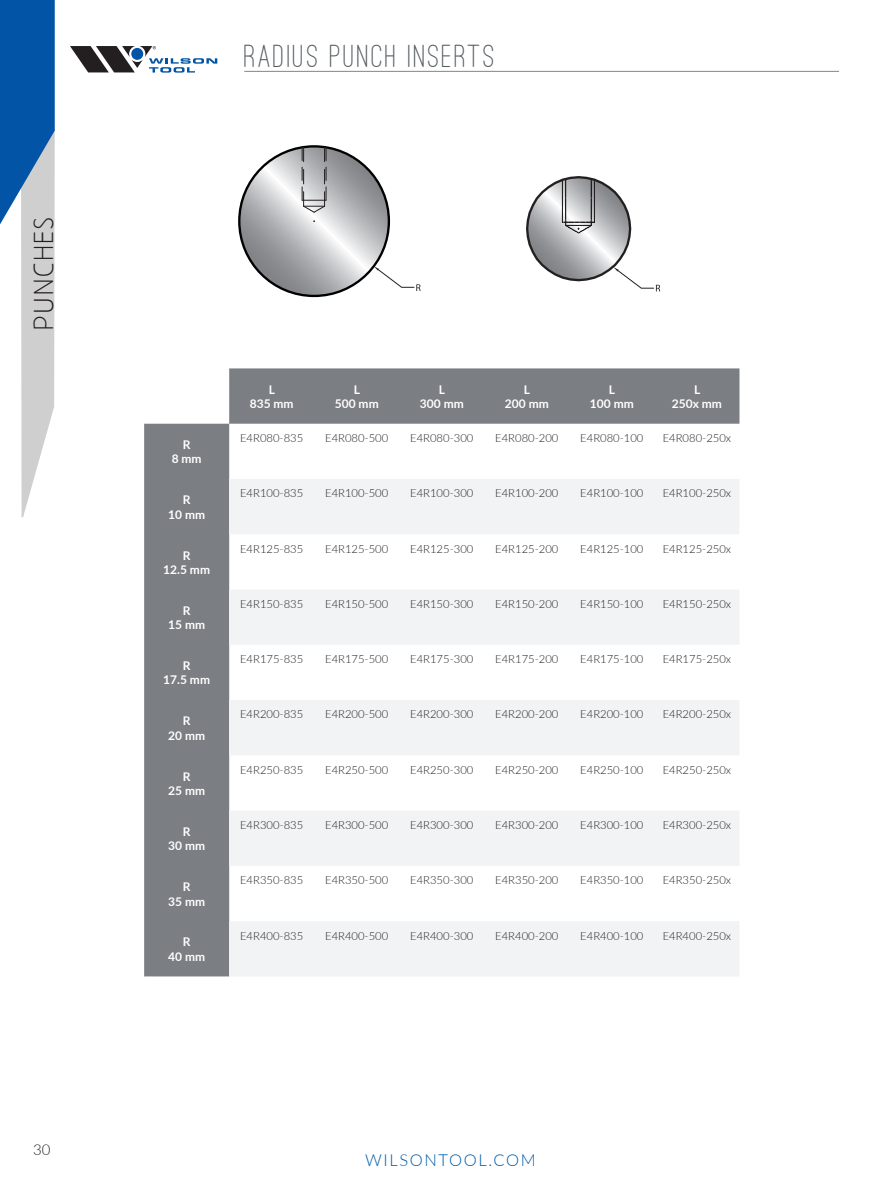
<style>
.page{position:relative;width:893px;height:1188px;background:#fff}
.page>*{position:absolute;margin:0;border:0;box-sizing:border-box;transform-origin:0 0}
.t1{font:500 33px "Ostrich Sans Rounded";letter-spacing:.07em;color:#535a5e}
.t2{font:24px "Aaargh Normal";letter-spacing:.05em;color:#231f20}
.t3{font:300 16.5px "Lato";letter-spacing:.1em;color:#015dab}
.t4{font:300 15px "Lato";color:#231f20}
.t5{font:700 12px "Lato";color:#fff}
.t6{font:300 11.25px "Lato";color:#231f20}
</style>
<div class="page">
<svg style="left:70px;top:46px;width:147px;height:27px"></svg>
<svg style="left:0;top:0;width:55px;height:518px"></svg>
<hr style="left:244px;top:71px;width:595px;height:1px;background:#535a5e">
<svg style="left:144px;top:368px;width:595px;height:608px;fill:#7b7e82"></svg>
<svg style="left:229px;top:479px;width:510px;height:497px;fill:#f2f3f4"></svg>
<svg style="left:239px;top:146px;width:150px;height:150px;background:#a9aaad"></svg>
<svg style="left:301px;top:147px;width:120px;height:144px"></svg>
<svg style="left:526px;top:176px;width:134px;height:115px"></svg>
<h2 class="t2" style="left:30px;top:331px;width:116px;rotate:-90deg">PUNCHES</h2>
<h3 class="t4" style="left:33px;top:1139px;width:19px">30</h3>
<p class="t1" style="left:244px;top:37px;width:252px">RADIUS PUNCH INSERTS</p>
<p class="t5" style="left:183px;top:436px;width:9px">R</p>
<p class="t5" style="left:172px;top:450px;width:31px">8 mm</p>
<p class="t5" style="left:183px;top:491px;width:9px">R</p>
<p class="t5" style="left:168px;top:505px;width:38px">10 mm</p>
<p class="t5" style="left:183px;top:546px;width:9px">R</p>
<p class="t5" style="left:163px;top:561px;width:48px">12.5 mm</p>
<p class="t5" style="left:183px;top:602px;width:9px">R</p>
<p class="t5" style="left:168px;top:616px;width:38px">15 mm</p>
<p class="t5" style="left:183px;top:657px;width:9px">R</p>
<p class="t5" style="left:163px;top:671px;width:48px">17.5 mm</p>
<p class="t5" style="left:183px;top:712px;width:9px">R</p>
<p class="t5" style="left:168px;top:727px;width:38px">20 mm</p>
<p class="t5" style="left:183px;top:767px;width:9px">R</p>
<p class="t5" style="left:168px;top:782px;width:38px">25 mm</p>
<p class="t5" style="left:183px;top:823px;width:9px">R</p>
<p class="t5" style="left:168px;top:837px;width:38px">30 mm</p>
<p class="t5" style="left:183px;top:878px;width:9px">R</p>
<p class="t5" style="left:168px;top:892px;width:38px">35 mm</p>
<p class="t5" style="left:183px;top:933px;width:9px">R</p>
<p class="t5" style="left:168px;top:948px;width:38px">40 mm</p>
<p class="t5" style="left:269px;top:381px;width:8px">L</p>
<p class="t5" style="left:250px;top:395px;width:45px">835 mm</p>
<p class="t5" style="left:354px;top:381px;width:8px">L</p>
<p class="t5" style="left:335px;top:395px;width:45px">500 mm</p>
<p class="t5" style="left:439px;top:381px;width:8px">L</p>
<p class="t5" style="left:420px;top:395px;width:45px">300 mm</p>
<p class="t5" style="left:524px;top:381px;width:8px">L</p>
<p class="t5" style="left:505px;top:395px;width:45px">200 mm</p>
<p class="t5" style="left:609px;top:381px;width:8px">L</p>
<p class="t5" style="left:590px;top:395px;width:45px">100 mm</p>
<p class="t5" style="left:694px;top:381px;width:8px">L</p>
<p class="t5" style="left:672px;top:395px;width:52px">250x mm</p>
<p class="t6" style="left:240px;top:430px;width:65px">E4R080-835</p>
<p class="t6" style="left:325px;top:430px;width:65px">E4R080-500</p>
<p class="t6" style="left:410px;top:430px;width:65px">E4R080-300</p>
<p class="t6" style="left:495px;top:430px;width:65px">E4R080-200</p>
<p class="t6" style="left:580px;top:430px;width:65px">E4R080-100</p>
<p class="t6" style="left:663px;top:430px;width:70px">E4R080-250x</p>
<p class="t6" style="left:240px;top:485px;width:65px">E4R100-835</p>
<p class="t6" style="left:325px;top:485px;width:65px">E4R100-500</p>
<p class="t6" style="left:410px;top:485px;width:65px">E4R100-300</p>
<p class="t6" style="left:495px;top:485px;width:65px">E4R100-200</p>
<p class="t6" style="left:580px;top:485px;width:65px">E4R100-100</p>
<p class="t6" style="left:663px;top:485px;width:70px">E4R100-250x</p>
<p class="t6" style="left:240px;top:541px;width:65px">E4R125-835</p>
<p class="t6" style="left:325px;top:541px;width:65px">E4R125-500</p>
<p class="t6" style="left:410px;top:541px;width:65px">E4R125-300</p>
<p class="t6" style="left:495px;top:541px;width:65px">E4R125-200</p>
<p class="t6" style="left:580px;top:541px;width:65px">E4R125-100</p>
<p class="t6" style="left:663px;top:541px;width:70px">E4R125-250x</p>
<p class="t6" style="left:240px;top:596px;width:65px">E4R150-835</p>
<p class="t6" style="left:325px;top:596px;width:65px">E4R150-500</p>
<p class="t6" style="left:410px;top:596px;width:65px">E4R150-300</p>
<p class="t6" style="left:495px;top:596px;width:65px">E4R150-200</p>
<p class="t6" style="left:580px;top:596px;width:65px">E4R150-100</p>
<p class="t6" style="left:663px;top:596px;width:70px">E4R150-250x</p>
<p class="t6" style="left:240px;top:651px;width:65px">E4R175-835</p>
<p class="t6" style="left:325px;top:651px;width:65px">E4R175-500</p>
<p class="t6" style="left:410px;top:651px;width:65px">E4R175-300</p>
<p class="t6" style="left:495px;top:651px;width:65px">E4R175-200</p>
<p class="t6" style="left:580px;top:651px;width:65px">E4R175-100</p>
<p class="t6" style="left:663px;top:651px;width:70px">E4R175-250x</p>
<p class="t6" style="left:240px;top:707px;width:65px">E4R200-835</p>
<p class="t6" style="left:325px;top:707px;width:65px">E4R200-500</p>
<p class="t6" style="left:410px;top:707px;width:65px">E4R200-300</p>
<p class="t6" style="left:495px;top:707px;width:65px">E4R200-200</p>
<p class="t6" style="left:580px;top:707px;width:65px">E4R200-100</p>
<p class="t6" style="left:663px;top:707px;width:70px">E4R200-250x</p>
<p class="t6" style="left:240px;top:762px;width:65px">E4R250-835</p>
<p class="t6" style="left:325px;top:762px;width:65px">E4R250-500</p>
<p class="t6" style="left:410px;top:762px;width:65px">E4R250-300</p>
<p class="t6" style="left:495px;top:762px;width:65px">E4R250-200</p>
<p class="t6" style="left:580px;top:762px;width:65px">E4R250-100</p>
<p class="t6" style="left:663px;top:762px;width:70px">E4R250-250x</p>
<p class="t6" style="left:240px;top:817px;width:65px">E4R300-835</p>
<p class="t6" style="left:325px;top:817px;width:65px">E4R300-500</p>
<p class="t6" style="left:410px;top:817px;width:65px">E4R300-300</p>
<p class="t6" style="left:495px;top:817px;width:65px">E4R300-200</p>
<p class="t6" style="left:580px;top:817px;width:65px">E4R300-100</p>
<p class="t6" style="left:663px;top:817px;width:70px">E4R300-250x</p>
<p class="t6" style="left:240px;top:872px;width:65px">E4R350-835</p>
<p class="t6" style="left:325px;top:872px;width:65px">E4R350-500</p>
<p class="t6" style="left:410px;top:872px;width:65px">E4R350-300</p>
<p class="t6" style="left:495px;top:872px;width:65px">E4R350-200</p>
<p class="t6" style="left:580px;top:872px;width:65px">E4R350-100</p>
<p class="t6" style="left:663px;top:872px;width:70px">E4R350-250x</p>
<p class="t6" style="left:240px;top:928px;width:65px">E4R400-835</p>
<p class="t6" style="left:325px;top:928px;width:65px">E4R400-500</p>
<p class="t6" style="left:410px;top:928px;width:65px">E4R400-300</p>
<p class="t6" style="left:495px;top:928px;width:65px">E4R400-200</p>
<p class="t6" style="left:580px;top:928px;width:65px">E4R400-100</p>
<p class="t6" style="left:663px;top:928px;width:70px">E4R400-250x</p>
<h3 class="t3" style="left:365px;top:1149px;width:172px">WILSONTOOL.COM</h3>
</div>
